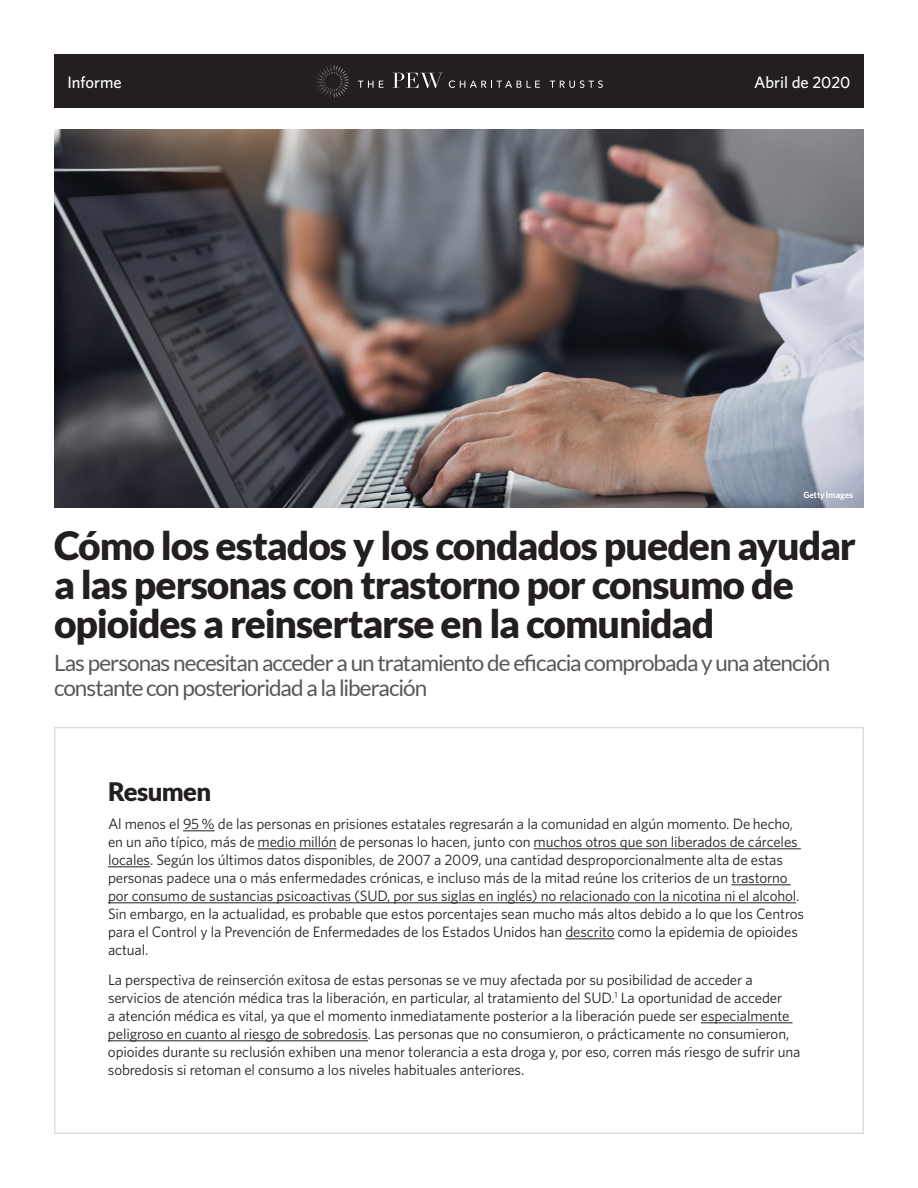
<style>
.page{position:relative;width:918px;height:1188px;background:#fff}
.page>*{position:absolute;margin:0;border:0;box-sizing:border-box;transform-origin:0 0}
.t1{font:900 39px/39px "Lato";letter-spacing:-.03em;color:#231f20}
.t2{font:900 25.5px "Lato";letter-spacing:-.025em;color:#231f20}
.t3{font:22.5px/25.5px "Lato";letter-spacing:-.045em;color:#57585a}
.t4{font:500 16.5px "Whitney";color:#fff}
.t5{font:15px/18px "Whitney";letter-spacing:-.01em;color:#231f20}
.t6{font:600 9px "Whitney";letter-spacing:-.01em;color:#fff}
</style>
<div class="page">
<div style="left:54px;top:54px;width:810px;height:54px;background:#231f20"></div>
<svg style="left:315px;top:64px;width:35px;height:34px"></svg>
<svg style="left:358px;top:81px;width:25px;height:7px"></svg>
<svg style="left:449px;top:80px;width:91px;height:8px"></svg>
<svg style="left:550px;top:80px;width:53px;height:8px"></svg>
<svg style="left:392px;top:73px;width:51px;height:15px"></svg>
<img style="left:54px;top:129px;width:810px;height:379px">
<hr style="left:183px;top:830px;width:32px;height:1px;background:#231f20">
<hr style="left:258px;top:848px;width:79px;height:1px;background:#231f20">
<hr style="left:534px;top:848px;width:267px;height:1px;background:#231f20">
<hr style="left:108px;top:866px;width:42px;height:1px;background:#231f20">
<hr style="left:732px;top:884px;width:59px;height:1px;background:#231f20">
<hr style="left:108px;top:902px;width:688px;height:1px;background:#231f20">
<hr style="left:565px;top:938px;width:49px;height:1px;background:#231f20">
<hr style="left:701px;top:1022px;width:92px;height:1px;background:#231f20">
<hr style="left:108px;top:1040px;width:260px;height:1px;background:#231f20">
<p class="t4" style="left:67px;top:71px;width:56px">Informe</p>
<p class="t4" style="left:754px;top:71px;width:98px">Abril de 2020</p>
<p class="t6" style="left:803px;top:489px;width:51px">Getty Images</p>
<h1 class="t1" style="left:54px;top:525px;width:804px">Cómo los estados y los condados pueden ayudar a las personas con trastorno por consumo de opioides a reinsertarse en la comunidad</h1>
<h3 class="t3" style="left:54px;top:650px;width:778px">Las personas necesitan acceder a un tratamiento de eficacia comprobada y una atención constante con posterioridad a la liberación</h3>
<h2 class="t2" style="left:108px;top:777px;width:105px">Resumen</h2>
<p class="t5" style="left:108px;top:815px;width:698px">Al menos el 95 % de las personas en prisiones estatales regresarán a la comunidad en algún momento. De hecho, en un año típico, más de medio millón de personas lo hacen, junto con muchos otros que son liberados de cárceles locales. Según los últimos datos disponibles, de 2007 a 2009, una cantidad desproporcionalmente alta de estas personas padece una o más enfermedades crónicas, e incluso más de la mitad reúne los criterios de un trastorno por consumo de sustancias psicoactivas (SUD, por sus siglas en inglés) no relacionado con la nicotina ni el alcohol.<br>Sin embargo, en la actualidad, es probable que estos porcentajes sean mucho más altos debido a lo que los Centros para el Control y la Prevención de Enfermedades de los Estados Unidos han descrito como la epidemia de opioides actual.</p>
<p class="t5" style="left:108px;top:971px;width:694px">La perspectiva de reinserción exitosa de estas personas se ve muy afectada por su posibilidad de acceder a servicios de atención médica tras la liberación, en particular, al tratamiento del SUD.<sup>1</sup> La oportunidad de acceder<br>a atención médica es vital, ya que el momento inmediatamente posterior a la liberación puede ser especialmente peligroso en cuanto al riesgo de sobredosis. Las personas que no consumieron, o prácticamente no consumieron, opioides durante su reclusión exhiben una menor tolerancia a esta droga y, por eso, corren más riesgo de sufrir una sobredosis si retoman el consumo a los niveles habituales anteriores.</p>
</div>
